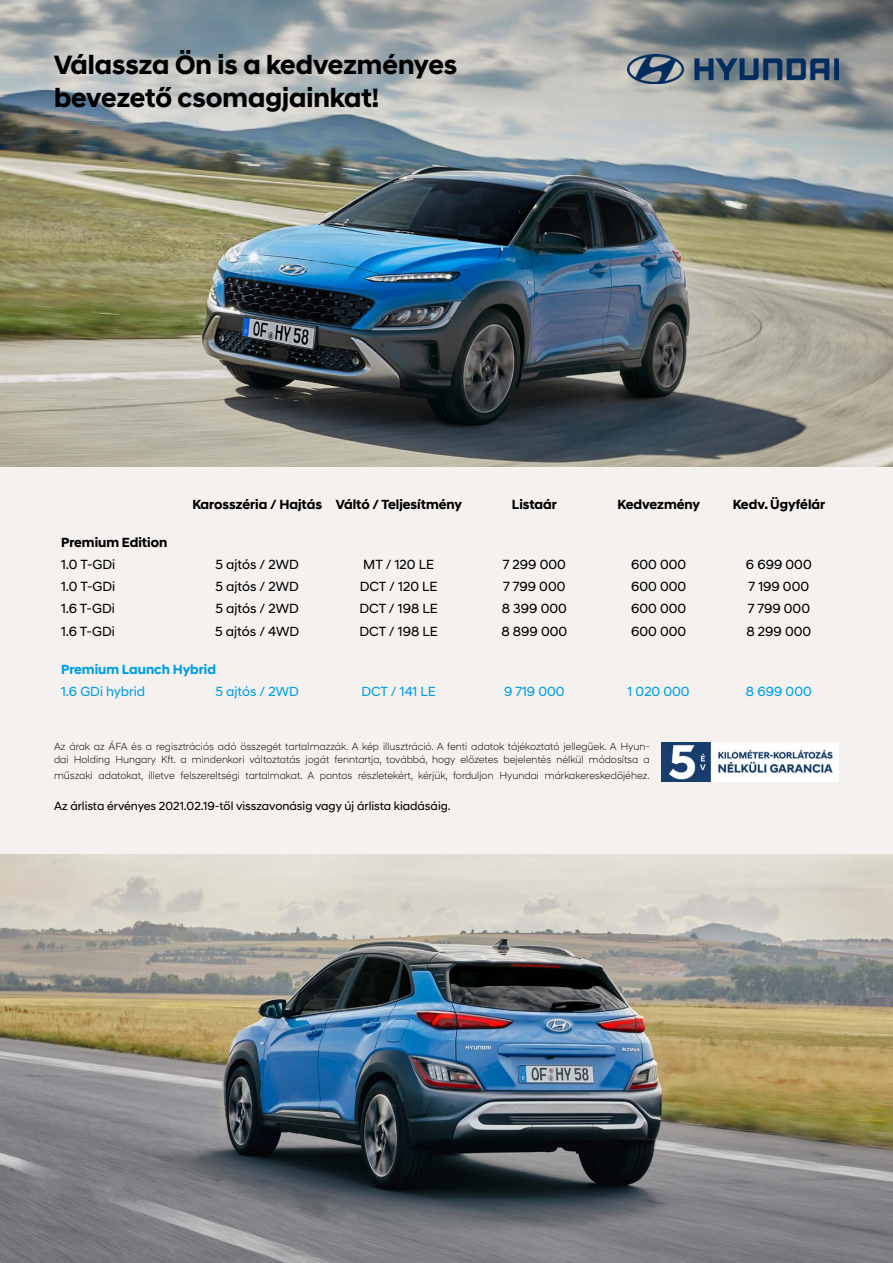
<style>
.page{position:relative;width:893px;height:1263px;background:#fff}
.page>*{position:absolute;margin:0;border:0;box-sizing:border-box;transform-origin:0 0}
.t1{font:700 27px/32.4px "Hyundai Sans Head";color:#000}
.t2{font:13.5px "Hyundai Sans Head";color:#000}
.t3{font:700 13.5px "Hyundai Sans Head";color:#000}
.t4{font:13.5px "Hyundai Sans Head";color:#009fe3}
.t5{font:700 13.5px "Hyundai Sans Head";color:#009fe3}
.t6{font:12px "Hyundai Sans Head";color:#000}
.t7{font:300 10.5px/12.6px "Hyundai Sans Head";color:#000}
</style>
<div class="page">
<img style="left:0;top:0;width:893px;height:468px">
<div style="left:0;top:468px;width:893px;height:795px;background:#f4f1ef"></div>
<img style="left:661px;top:742px;width:178px;height:40px">
<img style="left:627px;top:54px;width:212px;height:29px">
<img style="left:1px;top:855px;width:892px;height:408px">
<h1 class="t1" style="left:54px;top:49px;width:405px">Válassza Ön is a kedvezményes bevezető csomagjainkat!</h1>
<p class="t3" style="left:192px;top:496px;width:271px">Karosszéria / Hajtás Váltó / Teljesítmény</p>
<p class="t3" style="left:512px;top:496px;width:46px">Listaár</p>
<p class="t3" style="left:618px;top:496px;width:84px">Kedvezmény</p>
<p class="t3" style="left:733px;top:496px;width:94px">Kedv. Ügyfélár</p>
<p class="t3" style="left:61px;top:534px;width:108px">Premium Edition</p>
<p class="t2" style="left:61px;top:556px;width:56px">1.0 T-GDi</p>
<p class="t2" style="left:215px;top:556px;width:85px">5 ajtós / 2WD</p>
<p class="t2" style="left:363px;top:556px;width:72px">MT / 120 LE</p>
<p class="t2" style="left:503px;top:556px;width:65px">7 299 000</p>
<p class="t2" style="left:631px;top:556px;width:57px">600 000</p>
<p class="t2" style="left:746px;top:556px;width:67px">6 699 000</p>
<p class="t2" style="left:61px;top:579px;width:56px">1.0 T-GDi</p>
<p class="t2" style="left:215px;top:579px;width:85px">5 ajtós / 2WD</p>
<p class="t2" style="left:360px;top:579px;width:79px">DCT / 120 LE</p>
<p class="t2" style="left:503px;top:579px;width:64px">7 799 000</p>
<p class="t2" style="left:631px;top:579px;width:57px">600 000</p>
<p class="t2" style="left:749px;top:579px;width:62px">7 199 000</p>
<p class="t2" style="left:61px;top:601px;width:55px">1.6 T-GDi</p>
<p class="t2" style="left:215px;top:601px;width:85px">5 ajtós / 2WD</p>
<p class="t2" style="left:359px;top:601px;width:80px">DCT / 198 LE</p>
<p class="t2" style="left:502px;top:601px;width:67px">8 399 000</p>
<p class="t2" style="left:631px;top:601px;width:57px">600 000</p>
<p class="t2" style="left:748px;top:601px;width:64px">7 799 000</p>
<p class="t2" style="left:61px;top:623px;width:55px">1.6 T-GDi</p>
<p class="t2" style="left:215px;top:623px;width:86px">5 ajtós / 4WD</p>
<p class="t2" style="left:359px;top:623px;width:80px">DCT / 198 LE</p>
<p class="t2" style="left:501px;top:623px;width:67px">8 899 000</p>
<p class="t2" style="left:631px;top:623px;width:57px">600 000</p>
<p class="t2" style="left:746px;top:623px;width:66px">8 299 000</p>
<p class="t5" style="left:61px;top:661px;width:157px">Premium Launch Hybrid</p>
<p class="t4" style="left:61px;top:683px;width:86px">1.6 GDi hybrid</p>
<p class="t4" style="left:215px;top:683px;width:85px">5 ajtós / 2WD</p>
<p class="t4" style="left:361px;top:683px;width:76px">DCT / 141 LE</p>
<p class="t4" style="left:504px;top:683px;width:62px">9 719 000</p>
<p class="t4" style="left:628px;top:683px;width:64px">1 020 000</p>
<p class="t4" style="left:746px;top:683px;width:67px">8 699 000</p>
<p class="t7" style="left:54px;top:740px;width:597px">Az árak az ÁFA és a regisztrációs adó összegét tartalmazzák. A kép illusztráció. A fenti adatok tájékoztató jellegűek. A Hyun&shy;dai Holding Hungary Kft. a mindenkori változtatás jogát fenntartja, továbbá, hogy előzetes bejelentés nélkül módosítsa a</p>
<p class="t7" style="left:54px;top:769px;width:597px">műszaki adatokat, illetve felszereltségi tartalmakat. A pontos részletekért, kérjük, forduljon Hyundai márkakereskedőjéhez.</p>
<p class="t6" style="left:54px;top:798px;width:398px">Az árlista érvényes 2021.02.19-től visszavonásig vagy új árlista kiadásáig.</p>
</div>
